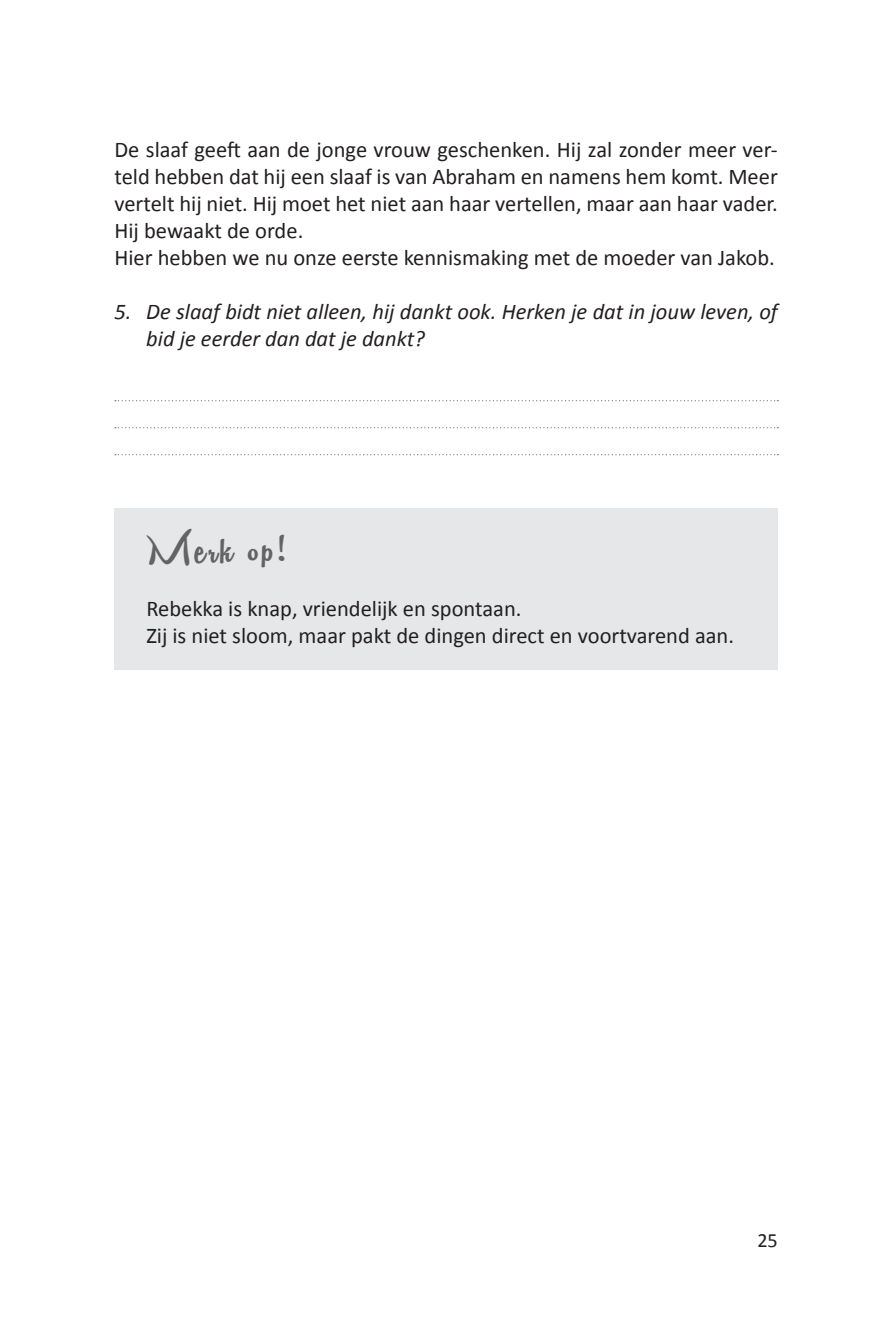
<style>
.page{position:relative;width:891px;height:1341px;background:#fff}
.page>*{position:absolute;margin:0;border:0;box-sizing:border-box;transform-origin:0 0}
.t1{font:49.5px "Remachine Script Personal Use";letter-spacing:.06em;color:#636366}
.t2{font:22.5px/27px "Calibri";color:#231f20}
.t3{font:italic 22.5px/27px "Calibri";color:#231f20}
.t4{font:20.25px "Calibri";color:#231f20}
</style>
<div class="page">
<div style="left:114px;top:508px;width:664px;height:161px;background:#e6e7e9"></div>
<svg style="left:115px;top:400px;width:663px;height:1px"></svg>
<svg style="left:115px;top:427px;width:663px;height:1px"></svg>
<svg style="left:115px;top:454px;width:663px;height:1px"></svg>
<p class="t2" style="left:114px;top:136px;width:665px">De slaaf geeft aan de jonge vrouw geschenken. Hij zal zonder meer ver&shy;teld hebben dat hij een slaaf is van Abraham en namens hem komt. Meer vertelt hij niet. Hij moet het niet aan haar vertellen, maar aan haar vader.<br>Hij bewaakt de orde.<br>Hier hebben we nu onze eerste kennismaking met de moeder van Jakob.</p>
<p class="t3" style="left:146px;top:297px;width:633px;text-indent:-32px">5. De slaaf bidt niet alleen, hij dankt ook. Herken je dat in jouw leven, of bid je eerder dan dat je dankt?</p>
<h1 class="t1" style="left:146px;top:521px;width:140px">Merk op!</h1>
<p class="t2" style="left:146px;top:595px;width:589px">Rebekka is knap, vriendelijk en spontaan.<br>Zij is niet sloom, maar pakt de dingen direct en voortvarend aan.</p>
<p class="t4" style="left:757px;top:1227px;width:22px">25</p>
</div>
